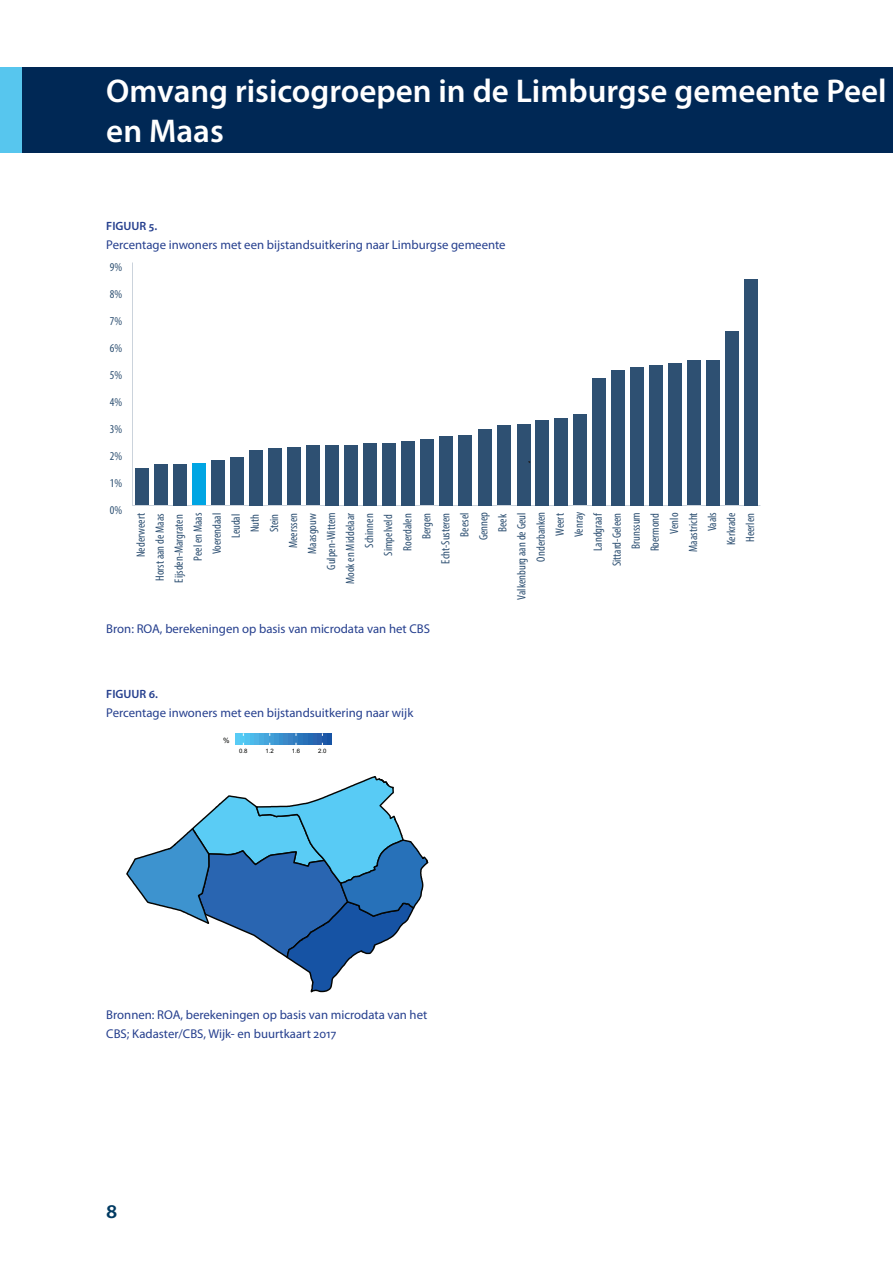
<style>
.page{position:relative;width:893px;height:1263px;background:#fff}
.page>*{position:absolute;margin:0;border:0;box-sizing:border-box;transform-origin:0 0}
.t1{font:600 33px/39.6px "Myriad Pro";color:#fff}
.t2{font:600 21px "Myriad Pro";color:#003a62}
.tabelkop{font:12.75px/19.5px "Myriad Pro";color:#253f8e}
.bron{font:12.75px "Myriad Pro";color:#253f8e}
.t3{font:condensed 12px/19px "Myriad Pro";color:#2e5072}
.tabelnummer{font:600 12px "Myriad Pro";color:#253f8e}
.t4{font:7.35px "Arial";color:#040503}
.t5{font:6px "Arial";color:#040503}
</style>
<div class="page">
<div style="left:0;top:67px;width:893px;height:86px;background:#002855"></div>
<div style="left:0;top:67px;width:21px;height:86px;background:#57c6ee"></div>
<div style="left:135px;top:468px;width:14px;height:37px;background:#2e5072"></div>
<div style="left:154px;top:465px;width:14px;height:40px;background:#2e5072"></div>
<div style="left:173px;top:464px;width:14px;height:41px;background:#2e5072"></div>
<div style="left:192px;top:463px;width:14px;height:42px;background:#00a5e3"></div>
<div style="left:211px;top:461px;width:14px;height:44px;background:#2e5072"></div>
<div style="left:230px;top:457px;width:14px;height:48px;background:#2e5072"></div>
<div style="left:249px;top:450px;width:14px;height:55px;background:#2e5072"></div>
<div style="left:268px;top:448px;width:14px;height:57px;background:#2e5072"></div>
<div style="left:287px;top:447px;width:14px;height:58px;background:#2e5072"></div>
<div style="left:306px;top:446px;width:14px;height:59px;background:#2e5072"></div>
<div style="left:325px;top:445px;width:14px;height:60px;background:#2e5072"></div>
<div style="left:344px;top:445px;width:14px;height:60px;background:#2e5072"></div>
<div style="left:363px;top:443px;width:14px;height:62px;background:#2e5072"></div>
<div style="left:382px;top:443px;width:14px;height:62px;background:#2e5072"></div>
<div style="left:401px;top:441px;width:14px;height:64px;background:#2e5072"></div>
<div style="left:421px;top:439px;width:13px;height:66px;background:#2e5072"></div>
<div style="left:440px;top:436px;width:13px;height:69px;background:#2e5072"></div>
<div style="left:459px;top:435px;width:13px;height:70px;background:#2e5072"></div>
<div style="left:478px;top:429px;width:13px;height:76px;background:#2e5072"></div>
<div style="left:497px;top:425px;width:13px;height:80px;background:#2e5072"></div>
<div style="left:517px;top:424px;width:13px;height:81px;background:#2e5072"></div>
<div style="left:535px;top:420px;width:13px;height:85px;background:#2e5072"></div>
<div style="left:554px;top:418px;width:14px;height:87px;background:#2e5072"></div>
<div style="left:573px;top:414px;width:14px;height:91px;background:#2e5072"></div>
<div style="left:592px;top:378px;width:14px;height:127px;background:#2e5072"></div>
<div style="left:611px;top:370px;width:14px;height:135px;background:#2e5072"></div>
<div style="left:630px;top:367px;width:14px;height:138px;background:#2e5072"></div>
<div style="left:649px;top:365px;width:14px;height:140px;background:#2e5072"></div>
<div style="left:668px;top:363px;width:14px;height:142px;background:#2e5072"></div>
<div style="left:687px;top:360px;width:14px;height:145px;background:#2e5072"></div>
<div style="left:706px;top:360px;width:14px;height:145px;background:#2e5072"></div>
<div style="left:725px;top:331px;width:14px;height:174px;background:#2e5072"></div>
<div style="left:744px;top:279px;width:14px;height:226px;background:#2e5072"></div>
<svg style="left:126px;top:776px;width:303px;height:217px"></svg>
<img style="left:236px;top:733px;width:95px;height:12px">
<h1 class="t1" style="left:106px;top:70px;width:782px">Omvang risicogroepen in de Limburgse gemeente Peel en Maas</h1>
<p class="tabelnummer" style="left:106px;top:218px;width:52px">FIGUUR 5.</p>
<p class="bron" style="left:106px;top:237px;width:401px">Percentage inwoners met een bijstandsuitkering naar Limburgse gemeente</p>
<p class="t3" style="left:110px;top:258px;width:14px">9%</p>
<p class="t3" style="left:110px;top:284px;width:14px">8%</p>
<p class="t3" style="left:110px;top:311px;width:14px">7%</p>
<p class="t3" style="left:110px;top:338px;width:14px">6%</p>
<p class="t3" style="left:110px;top:365px;width:14px">5%</p>
<p class="t3" style="left:110px;top:392px;width:14px">4%</p>
<p class="t3" style="left:110px;top:419px;width:14px">3%</p>
<p class="t3" style="left:110px;top:446px;width:14px">2%</p>
<p class="t3" style="left:110px;top:473px;width:14px">1%</p>
<p class="t3" style="left:110px;top:500px;width:14px">0%</p>
<p class="t3" style="left:131px;top:557px;width:45px;rotate:-90deg">Nederweert</p>
<p class="t3" style="left:150px;top:583px;width:71px;rotate:-90deg">Horst aan de Maas<br>Eijsden-Margraten</p>
<p class="t3" style="left:188px;top:560px;width:49px;rotate:-90deg">Peel en Maas</p>
<p class="t3" style="left:207px;top:554px;width:43px;rotate:-90deg">Voerendaal</p>
<p class="t3" style="left:226px;top:538px;width:26px;rotate:-90deg">Leudal</p>
<p class="t3" style="left:245px;top:532px;width:20px;rotate:-90deg">Nuth<br>Stein</p>
<p class="t3" style="left:283px;top:548px;width:37px;rotate:-90deg">Meerssen</p>
<p class="t3" style="left:302px;top:554px;width:42px;rotate:-90deg">Maasgouw</p>
<p class="t3" style="left:322px;top:570px;width:59px;rotate:-90deg">Gulpen-Wittem</p>
<p class="t3" style="left:341px;top:584px;width:72px;rotate:-90deg">Mook en Middelaar</p>
<p class="t3" style="left:360px;top:548px;width:36px;rotate:-90deg">Schinnen</p>
<p class="t3" style="left:379px;top:556px;width:42px;rotate:-90deg">Simpelveld</p>
<p class="t3" style="left:398px;top:551px;width:39px;rotate:-90deg">Roerdalen</p>
<p class="t3" style="left:417px;top:539px;width:28px;rotate:-90deg">Bergen</p>
<p class="t3" style="left:436px;top:564px;width:52px;rotate:-90deg">Echt-Susteren</p>
<p class="t3" style="left:455px;top:537px;width:25px;rotate:-90deg">Beesel</p>
<p class="t3" style="left:474px;top:540px;width:30px;rotate:-90deg">Gennep</p>
<p class="t3" style="left:493px;top:532px;width:20px;rotate:-90deg">Beek</p>
<p class="t3" style="left:512px;top:599px;width:88px;rotate:-90deg">Valkenburg aan de Geul</p>
<p class="t3" style="left:531px;top:561px;width:51px;rotate:-90deg">Onderbanken</p>
<p class="t3" style="left:550px;top:537px;width:27px;rotate:-90deg">Weert<br>Venray</p>
<p class="t3" style="left:588px;top:551px;width:39px;rotate:-90deg">Landgraaf</p>
<p class="t3" style="left:607px;top:566px;width:55px;rotate:-90deg">Sittard-Geleen</p>
<p class="t3" style="left:626px;top:551px;width:41px;rotate:-90deg">Brunssum<br>Roermond</p>
<p class="t3" style="left:664px;top:533px;width:22px;rotate:-90deg">Venlo</p>
<p class="t3" style="left:683px;top:552px;width:41px;rotate:-90deg">Maastricht</p>
<p class="t3" style="left:702px;top:531px;width:21px;rotate:-90deg">Vaals</p>
<p class="t3" style="left:721px;top:545px;width:34px;rotate:-90deg">Kerkrade</p>
<p class="t3" style="left:740px;top:542px;width:30px;rotate:-90deg">Heerlen</p>
<p class="bron" style="left:106px;top:621px;width:325px">Bron: ROA, berekeningen op basis van microdata van het CBS</p>
<p class="tabelnummer" style="left:106px;top:686px;width:53px">FIGUUR 6.</p>
<p class="tabelkop" style="left:106px;top:703px;width:309px">Percentage inwoners met een bijstandsuitkering naar wijk</p>
<p class="t5" style="left:239px;top:747px;width:10px">0.8</p>
<p class="t5" style="left:265px;top:747px;width:10px">1.2</p>
<p class="t5" style="left:292px;top:747px;width:10px">1.6</p>
<p class="t5" style="left:318px;top:747px;width:10px">2.0</p>
<p class="t4" style="left:223px;top:735px;width:8px">%</p>
<p class="tabelkop" style="left:106px;top:1004px;width:322px">Bronnen: ROA, berekeningen op basis van microdata van het<br>CBS; Kadaster/CBS, Wijk- en buurtkaart 2017</p>
<h2 class="t2" style="left:106px;top:1197px;width:13px">8</h2>
</div>
